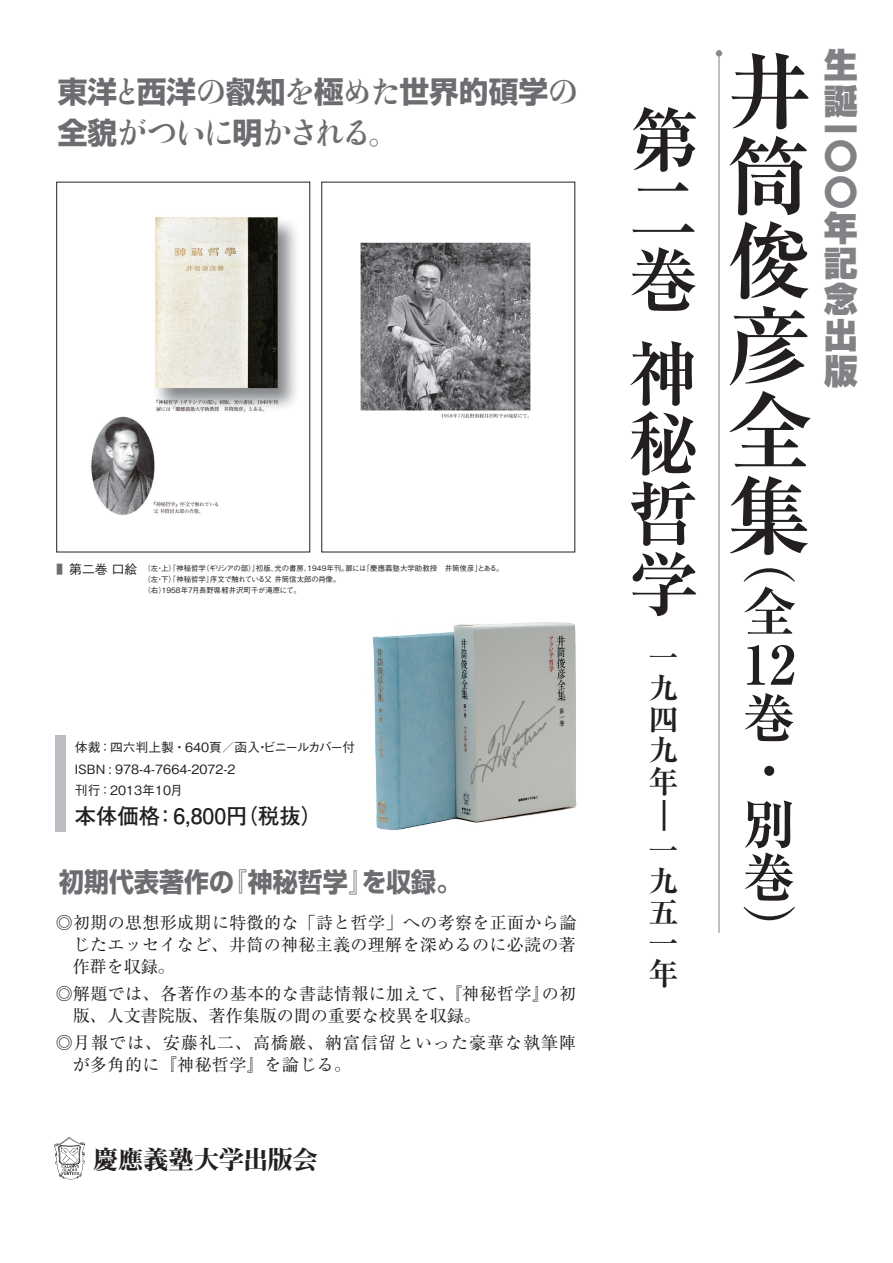
<style>
.page{position:relative;width:893px;height:1263px;background:#fff}
.page>*{position:absolute;margin:0;border:0;box-sizing:border-box;transform-origin:0 0}
.t1{font:700 85.05px/85.1px "Ryumin Pro";color:#231f20;text-align:justify}
.t2{font:700 70.2px/70.2px "Ryumin Pro";color:#231f20;text-align:justify}
.t3{font:700 53.1px/53.1px "Ryumin Pro";color:#231f20}
.t4{font:900 34.05px/35.7px "Shin Go Pro";color:#808285}
.t5{font:700 30.9px/30.9px "Ryumin Pro";color:#231f20;text-align:justify}
.t6{font:700 29.7px "Shin Go Pro";color:#6c6d70}
.t7{font:29.7px "MO Jmkk OTF SH";letter-spacing:-.08em;color:#6c6d70}
.t8{font:700 26.55px "Shin Go Pro";color:#6c6d70;scale:.94 1}
.t9{font:25.5px "Midashi Min Pro MA31";letter-spacing:-.025em;color:#231f20}
.t10{font:700 21.3px "Futo Go B101 Pro";color:#231f20}
.t11{font:16.95px/22.4px "Ryumin Pro";letter-spacing:.02em;color:#231f20;text-align:justify}
.t12{font:16.95px/22.4px "Ryumin Pro";letter-spacing:.06em;color:#231f20}
.t13{font:500 12.75px/21.3px "Gothic BBB Pro";color:#231f20}
.t14{font:500 7.5px/10.6px "Gothic BBB Pro";color:#231f20}
.s1{font-family:"MO Jmkk OTF SH";font-weight:400}
.s2{font-family:"Shin Go Pro";font-weight:700}
.s3{font-size:12.75px;color:#6c6d70}
.s4{font-size:12.75px}
</style>
<div class="page">
<hr style="left:719px;top:50px;width:1px;height:883px;background:#808285">
<div style="left:716px;top:50px;width:6px;height:7px;background:#8b8c8f;border-radius:50%"></div>
<div style="left:56px;top:735px;width:10px;height:97px;background:#bcbdc0"></div>
<img style="left:55px;top:1137px;width:29px;height:42px">
<img style="left:91px;top:217px;width:206px;height:298px">
<div style="left:56px;top:182px;width:254px;height:370px;border:1px solid #231f20"></div>
<img style="left:360px;top:242px;width:171px;height:177px">
<div style="left:321px;top:182px;width:254px;height:370px;border:1px solid #231f20"></div>
<img style="left:373px;top:622px;width:204px;height:208px">
<h3 class="t6" style="left:58px;top:68px;width:522px">東洋<span class="s1">と</span>西洋<span class="s1">の</span>叡知<span class="s1">を</span>極<span class="s1">めた</span>世界的碩学<span class="s1">の</span></h3>
<h3 class="t7" style="left:58px;top:117px;width:342px"><span class="s2">全貌</span>がついに<span class="s2">明</span>かされる。</h3>
<p class="t14" style="left:144px;top:562px;width:362px;text-indent:-87px"><span class="s3">■</span> <span class="s4">第二巻 口絵</span> （左・上）『神秘哲学（ギリシアの部）』初版、光の書房、1949年刊。扉には「慶應義塾大学助教授　井筒俊彦」とある。（左・下）『神秘哲学』序文で触れている父 井筒信太郎の肖像。<br>（右）1958年7月長野県軽井沢町千が滝原にて。</p>
<p class="t13" style="left:75px;top:735px;width:282px">体裁：四六判上製・640頁／函入・ビニールカバー付<br>ISBN : 978-4-7664-2072-2<br>刊行：2013年10月</p>
<p class="t10" style="left:75px;top:798px;width:249px">本体価格：6,800円（税抜）</p>
<h3 class="t8" style="left:59px;top:861px;width:429px">初期代表著作の『神秘哲学』を収録。</h3>
<p class="t11" style="left:73px;top:910px;width:505px;text-indent:-17px">◎初期の思想形成期に特徴的な「詩と哲学」への考察を正面から論じたエッセイなど、井筒の神秘主義の理解を深めるのに必読の著作群を収録。</p>
<p class="t11" style="left:73px;top:981px;width:505px;text-indent:-17px">◎解題では、各著作の基本的な書誌情報に加えて、『神秘哲学』の初版、人文書院版、著作集版の間の重要な校異を収録。</p>
<p class="t12" style="left:73px;top:1030px;width:505px;text-indent:-17px">◎月報では、安藤礼二、高橋巖、納富信留といった豪華な執筆陣が多角的に『神秘哲学』を論じる。</p>
<h3 class="t9" style="left:93px;top:1140px;width:226px">慶應義塾大学出版会</h3>
<h2 class="t2" style="left:629px;top:100px;width:69px">第二巻</h2>
<h2 class="t2" style="left:629px;top:334px;width:69px">神秘哲学</h2>
<h3 class="t5" style="left:648px;top:640px;width:31px">一九四九年</h3>
<h3 class="t5" style="left:681px;top:800px;width:32px;rotate:90deg">―</h3>
<h3 class="t5" style="left:648px;top:833px;width:31px">一九五一年</h3>
<h1 class="t1" style="left:727px;top:43px;width:85px">井筒俊彦全集<sub>（</sub></h1>
<h3 class="t3" style="left:743px;top:581px;width:55px">全<br>12巻・別巻）</h3>
<h3 class="t4" style="left:824px;top:44px;width:35px">生誕</h3>
<h3 class="t4" style="left:824px;top:111px;width:34px;line-height:27.6px">一〇</h3>
<h3 class="t4" style="left:824px;top:171px;width:35px;text-align:justify">〇年記念出版</h3>
</div>
